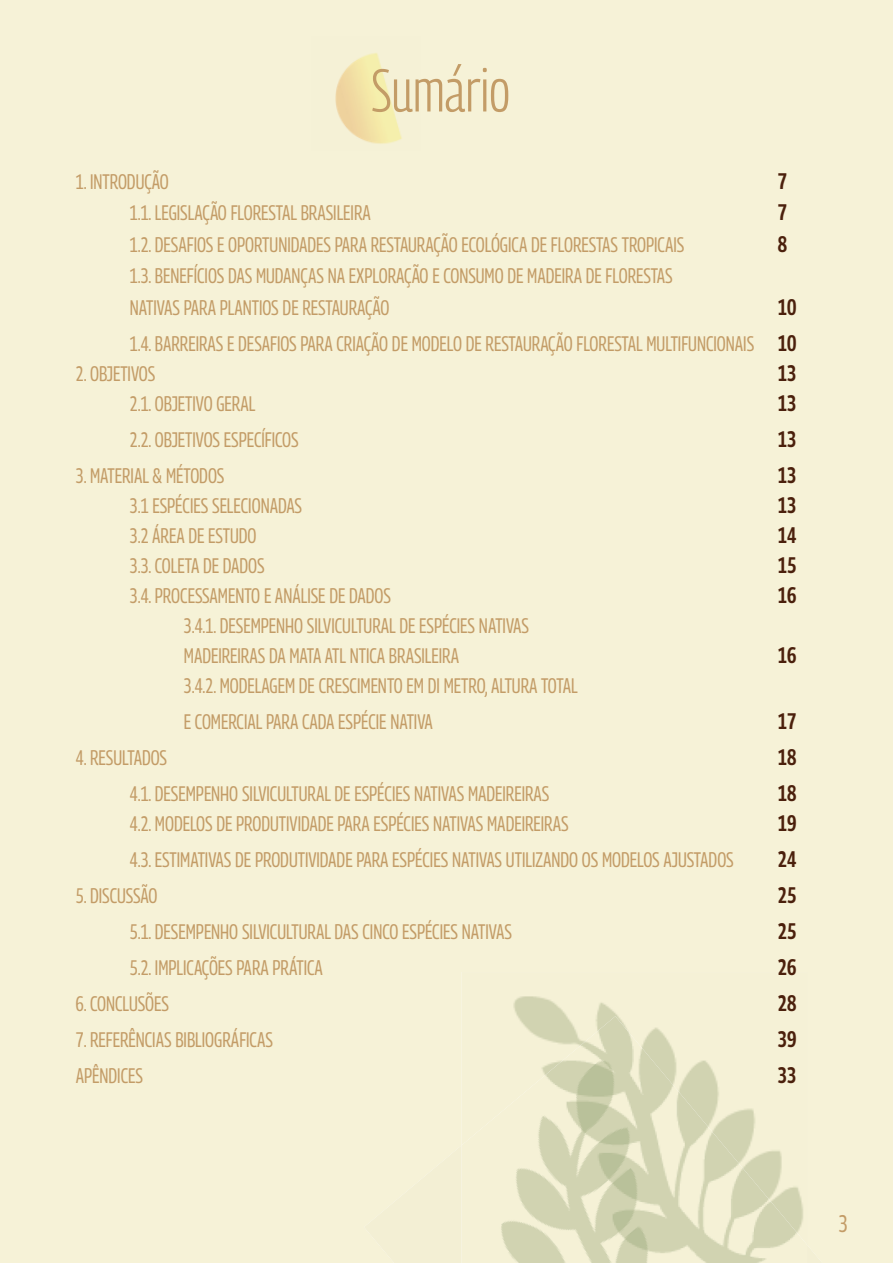
<style>
.page{position:relative;width:893px;height:1263px;background:#f6f2d7}
.page>*{position:absolute;margin:0;border:0;box-sizing:border-box;transform-origin:0 0}
.t1{font:300 60px "Georama Condensed";color:#c39c67}
.t2{font:24px "Georama Condensed";color:#c39c67}
.t3{font:600 22.5px "Georama Condensed";color:#4b200c}
.t4{font:21px/31.5px "Georama Condensed";color:#c39c67}
.s1{font-weight:600;font-size:22.5px;color:#4b200c}
</style>
<div class="page">
<img style="left:311px;top:36px;width:110px;height:114px">
<div style="left:461px;top:972px;width:346px;height:44px;background:#f5f1d6"></div>
<div style="left:364px;top:1145px;width:458px;height:118px;background:#f3efd4"></div>
<img style="left:461px;top:1016px;width:346px;height:247px">
<h1 class="t1" style="left:371px;top:47px;width:140px">Sumário</h1>
<p class="t4" style="left:76px;top:165px;width:94px">1. INTRODUÇÃO</p>
<p class="t3" style="left:778px;top:164px;width:11px">7</p>
<p class="t4" style="left:130px;top:196px;width:243px">1.1. LEGISLAÇÃO FLORESTAL BRASILEIRA</p>
<p class="t3" style="left:778px;top:196px;width:11px">7</p>
<p class="t4" style="left:130px;top:228px;width:556px">1.2. DESAFIOS E OPORTUNIDADES PARA RESTAURAÇÃO ECOLÓGICA DE FLORESTAS TROPICAIS</p>
<p class="t3" style="left:778px;top:227px;width:11px">8</p>
<p class="t4" style="left:130px;top:259px;width:544px">1.3. BENEFÍCIOS DAS MUDANÇAS NA EXPLORAÇÃO E CONSUMO DE MADEIRA DE FLORESTAS<br>NATIVAS PARA PLANTIOS DE RESTAURAÇÃO</p>
<p class="t3" style="left:778px;top:290px;width:20px">10</p>
<p class="t4" style="left:130px;top:327px;width:668px">1.4. BARREIRAS E DESAFIOS PARA CRIAÇÃO DE MODELO DE RESTAURAÇÃO FLORESTAL MULTIFUNCIONAIS <span class="s1">10</span></p>
<p class="t4" style="left:76px;top:357px;width:81px">2. OBJETIVOS</p>
<p class="t3" style="left:778px;top:356px;width:20px">13</p>
<p class="t4" style="left:130px;top:387px;width:127px">2.1. OBJETIVO GERAL</p>
<p class="t3" style="left:778px;top:386px;width:20px">13</p>
<p class="t4" style="left:130px;top:423px;width:170px">2.2. OBJETIVOS ESPECÍFICOS</p>
<p class="t3" style="left:778px;top:422px;width:20px">13</p>
<p class="t4" style="left:76px;top:459px;width:150px">3. MATERIAL &amp; MÉTODOS</p>
<p class="t3" style="left:778px;top:458px;width:20px">13</p>
<p class="t4" style="left:130px;top:489px;width:174px">3.1 ESPÉCIES SELECIONADAS</p>
<p class="t3" style="left:778px;top:488px;width:20px">13</p>
<p class="t4" style="left:130px;top:519px;width:128px">3.2 ÁREA DE ESTUDO</p>
<p class="t3" style="left:778px;top:518px;width:20px">14</p>
<p class="t4" style="left:130px;top:549px;width:136px">3.3. COLETA DE DADOS</p>
<p class="t3" style="left:778px;top:548px;width:20px">15</p>
<p class="t4" style="left:130px;top:579px;width:263px">3.4. PROCESSAMENTO E ANÁLISE DE DADOS</p>
<p class="t3" style="left:778px;top:578px;width:20px">16</p>
<p class="t4" style="left:184px;top:610px;width:347px;line-height:30px">3.4.1. DESEMPENHO SILVICULTURAL DE ESPÉCIES NATIVAS<br>MADEIREIRAS DA MATA ATL NTICA BRASILEIRA</p>
<p class="t3" style="left:778px;top:638px;width:20px">16</p>
<p class="t4" style="left:184px;top:667px;width:395px;line-height:36px">3.4.2. MODELAGEM DE CRESCIMENTO EM DI METRO, ALTURA TOTAL<br>E COMERCIAL PARA CADA ESPÉCIE NATIVA</p>
<p class="t3" style="left:778px;top:704px;width:20px">17</p>
<p class="t4" style="left:76px;top:741px;width:93px">4. RESULTADOS</p>
<p class="t3" style="left:778px;top:740px;width:20px">18</p>
<p class="t4" style="left:130px;top:777px;width:421px">4.1. DESEMPENHO SILVICULTURAL DE ESPÉCIES NATIVAS MADEIREIRAS</p>
<p class="t3" style="left:778px;top:776px;width:20px">18</p>
<p class="t4" style="left:130px;top:807px;width:440px">4.2. MODELOS DE PRODUTIVIDADE PARA ESPÉCIES NATIVAS MADEIREIRAS</p>
<p class="t3" style="left:778px;top:806px;width:20px">19</p>
<p class="t4" style="left:130px;top:843px;width:605px">4.3. ESTIMATIVAS DE PRODUTIVIDADE PARA ESPÉCIES NATIVAS UTILIZANDO OS MODELOS AJUSTADOS</p>
<p class="t3" style="left:778px;top:842px;width:20px">24</p>
<p class="t4" style="left:76px;top:879px;width:83px">5. DISCUSSÃO</p>
<p class="t3" style="left:778px;top:878px;width:20px">25</p>
<p class="t4" style="left:130px;top:915px;width:384px">5.1. DESEMPENHO SILVICULTURAL DAS CINCO ESPÉCIES NATIVAS</p>
<p class="t3" style="left:778px;top:914px;width:20px">25</p>
<p class="t4" style="left:130px;top:951px;width:195px">5.2. IMPLICAÇÕES PARA PRÁTICA</p>
<p class="t3" style="left:778px;top:950px;width:20px">26</p>
<p class="t4" style="left:76px;top:987px;width:95px">6. CONCLUSÕES</p>
<p class="t3" style="left:778px;top:986px;width:20px">28</p>
<p class="t4" style="left:76px;top:1023px;width:199px">7. REFERÊNCIAS BIBLIOGRÁFICAS</p>
<p class="t3" style="left:778px;top:1022px;width:20px">39</p>
<p class="t4" style="left:76px;top:1059px;width:69px">APÊNDICES</p>
<p class="t3" style="left:778px;top:1058px;width:20px">33</p>
<p class="t2" style="left:839px;top:1206px;width:11px">3</p>
</div>
